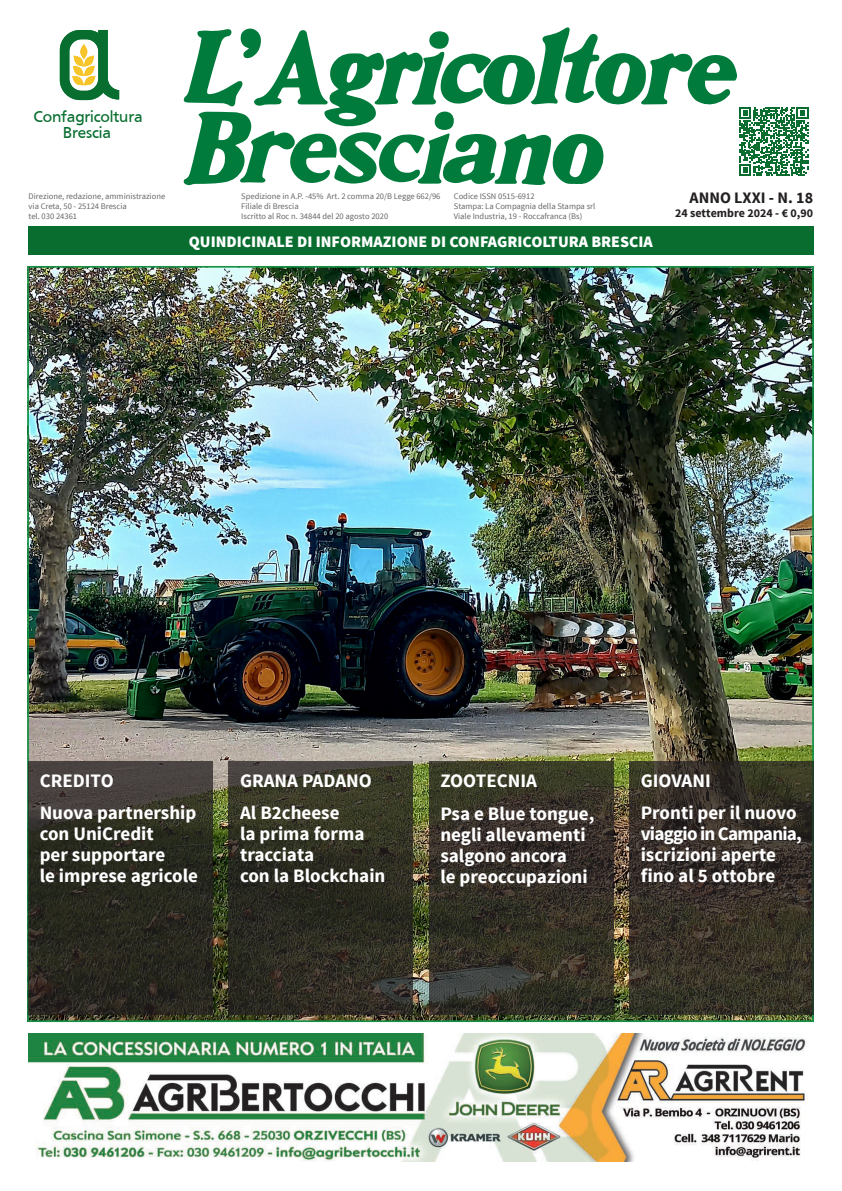
<style>
.page{position:relative;width:842px;height:1191px;background:#fff}
.page>*{position:absolute;margin:0;border:0;box-sizing:border-box;transform-origin:0 0}
.Descrizione_Sommario_Cop{font:700 19px/21px "Source Sans Pro";color:#fff}
.t1{font:16.3px/16.3px "Frutiger";letter-spacing:-.01em;color:#086e2f;text-align:center}
.Testo_fascia_testata{font:900 16px "Source Sans Pro";color:#fff}
.t2{font:700 16px "Source Sans Pro";color:#231f20}
.t3{font:700 12px "Source Sans Pro";color:#231f20}
.indirizzi_testata{font:8.5px "Source Sans Pro";color:#666}
.indirizzi_testata_grassetto{font:8.5px "Source Sans Pro";color:#666}
</style>
<div class="page">
<img style="left:27px;top:266px;width:787px;height:756px">
<div style="left:28px;top:227px;width:785px;height:28px;background:#086d2f"></div>
<svg style="left:60px;top:30px;width:59px;height:70px"></svg>
<svg style="left:183px;top:27px;width:625px;height:159px"></svg>
<svg style="left:429px;top:761px;width:184px;height:254px;background:#363228"></svg>
<svg style="left:629px;top:761px;width:185px;height:253px;background:#363128"></svg>
<svg style="left:28px;top:761px;width:185px;height:253px;background:#2e2d25"></svg>
<svg style="left:229px;top:761px;width:184px;height:253px;background:#313024"></svg>
<img style="left:28px;top:1033px;width:778px;height:128px">
<p class="t1" style="left:33px;top:108px;width:111px">Confagricoltura<br>Brescia</p>
<p class="indirizzi_testata" style="left:29px;top:191px;width:138px">Direzione, redazione, amministrazione</p>
<p class="indirizzi_testata" style="left:29px;top:201px;width:100px">via Creta, 50 - 25124 Brescia</p>
<p class="indirizzi_testata" style="left:29px;top:211px;width:50px">tel. 030 24361</p>
<p class="indirizzi_testata" style="left:241px;top:191px;width:201px">Spedizione in A.P. -45% Art. 2 comma 20/B Legge 662/96</p>
<p class="indirizzi_testata" style="left:241px;top:201px;width:59px">Filiale di Brescia</p>
<p class="indirizzi_testata" style="left:241px;top:211px;width:148px">Iscritto al Roc n. 34844 del 20 agosto 2020</p>
<p class="indirizzi_testata_grassetto" style="left:454px;top:191px;width:82px">Codice ISSN 0515-6912</p>
<p class="indirizzi_testata_grassetto" style="left:454px;top:201px;width:143px">Stampa: La Compagnia della Stampa srl</p>
<p class="indirizzi_testata" style="left:454px;top:211px;width:130px">Viale Industria, 19 - Roccafranca (Bs)</p>
<p class="Testo_fascia_testata" style="left:189px;top:231px;width:466px">QUINDICINALE DI INFORMAZIONE DI CONFAGRICOLTURA BRESCIA</p>
<p class="t2" style="left:689px;top:187px;width:125px">ANNO LXXI - N. 18</p>
<p class="t3" style="left:675px;top:205px;width:140px">24 settembre 2024 - € 0,90</p>
<p class="Descrizione_Sommario_Cop" style="left:40px;top:770px;width:75px">CREDITO</p>
<p class="Descrizione_Sommario_Cop" style="left:40px;top:803px;width:160px">Nuova partnership con UniCredit<br>per supportare<br>le imprese agricole</p>
<p class="Descrizione_Sommario_Cop" style="left:240px;top:771px;width:133px">GRANA PADANO</p>
<p class="Descrizione_Sommario_Cop" style="left:240px;top:803px;width:147px">Al B2cheese<br>la prima forma tracciata<br>con la Blockchain</p>
<p class="Descrizione_Sommario_Cop" style="left:440px;top:771px;width:98px">ZOOTECNIA</p>
<p class="Descrizione_Sommario_Cop" style="left:440px;top:803px;width:156px">Psa e Blue tongue, negli allevamenti salgono ancora<br>le preoccupazioni</p>
<p class="Descrizione_Sommario_Cop" style="left:641px;top:771px;width:72px">GIOVANI</p>
<p class="Descrizione_Sommario_Cop" style="left:641px;top:803px;width:163px">Pronti per il nuovo viaggio in Campania, iscrizioni aperte fino al 5 ottobre</p>
</div>
